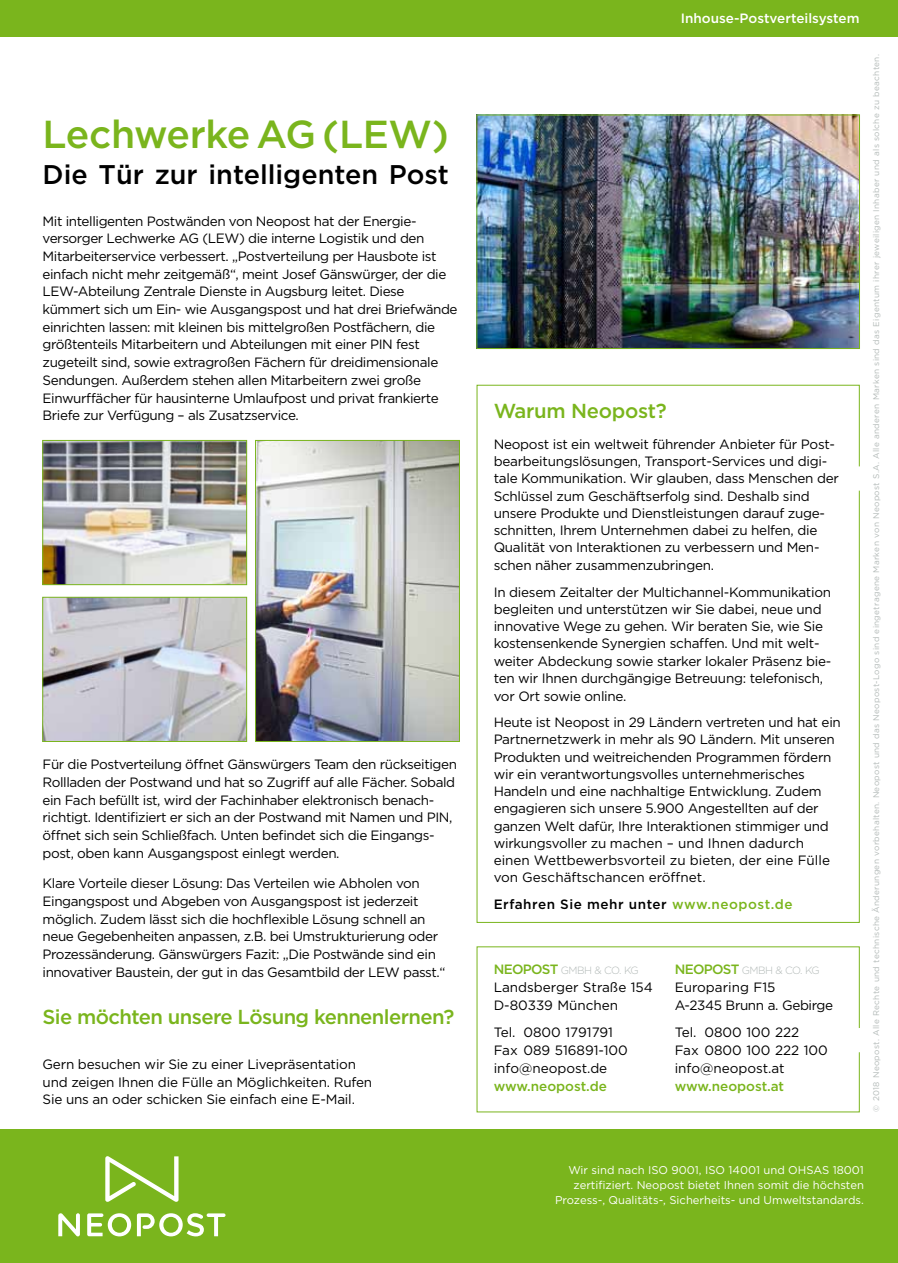
<style>
.page{position:relative;width:898px;height:1263px;background:#fff}
.page>*{position:absolute;margin:0;border:0;box-sizing:border-box;transform-origin:0 0}
.t1{font:500 39px "Gotham";letter-spacing:-.01em;color:#7ab51d}
.t2{font:500 27px "Gotham";color:#000}
.t3{font:500 20.25px "Gotham";letter-spacing:-.03em;color:#7ab51d}
.t4{font:13.5px/17.7px "Gotham";letter-spacing:-.03em;color:#000}
.t5{font:13.5px/18px "Gotham";color:#000}
.t6{font:500 13.5px "Gotham";letter-spacing:.04em;color:#000}
.t7{font:500 13.5px "Gotham";color:#7ab51d}
.t8{font:500 13.5px "Gotham";color:#fff}
.t9{font:11.25px/15px "Gotham";color:#fff;text-align:right}
.t10{font:300 10.5px "Gotham";letter-spacing:-.05em;color:#b2b9b7}
.t11{font:8.25px "Gotham";letter-spacing:.035em;color:#b2b9b7}
.s1{color:#7ab51d}
.s2{font-weight:500;font-size:13.5px;color:#7ab51d}
</style>
<div class="page">
<svg style="left:476px;top:946px;width:383px;height:167px"></svg>
<img style="left:478px;top:117px;width:379px;height:230px">
<div style="left:476px;top:115px;width:383px;height:234px;border:1px solid #7ab51d"></div>
<img style="left:45px;top:442px;width:200px;height:141px">
<div style="left:43px;top:440px;width:204px;height:145px;border:1px solid #7ab51d"></div>
<img style="left:257px;top:442px;width:200px;height:298px">
<div style="left:255px;top:440px;width:204px;height:302px;border:1px solid #7ab51d"></div>
<svg style="left:476px;top:384px;width:383px;height:539px"></svg>
<img style="left:45px;top:599px;width:200px;height:141px">
<div style="left:43px;top:597px;width:204px;height:145px;border:1px solid #7ab51d"></div>
<div style="left:0;top:1129px;width:897px;height:134px;background:#7ab51d"></div>
<svg style="left:87px;top:1213px;width:44px;height:23px"></svg>
<svg style="left:137px;top:1213px;width:88px;height:23px"></svg>
<svg style="left:58px;top:1213px;width:22px;height:23px"></svg>
<svg style="left:105px;top:1156px;width:73px;height:46px"></svg>
<div style="left:0;top:0;width:897px;height:36px;background:#7ab51d"></div>
<h1 class="t1" style="left:43px;top:112px;width:408px">Lechwerke AG (LEW)</h1>
<h2 class="t2" style="left:43px;top:159px;width:408px">Die Tür zur intelligenten Post</h2>
<p class="t4" style="left:43px;top:212px;width:416px">Mit intelligenten Postwänden von Neopost hat der Energie&shy;versorger Lechwerke AG (LEW) die interne Logistik und den Mitarbeiterservice verbessert. „Postverteilung per Hausbote ist einfach nicht mehr zeitgemäß“, meint Josef Gänswürger, der die LEW-Abteilung Zentrale Dienste in Augsburg leitet. Diese kümmert sich um Ein- wie Ausgangspost und hat drei Briefwände einrichten lassen: mit kleinen bis mittelgroßen Postfächern, die größtenteils Mitarbeitern und Abteilungen mit einer PIN fest zugeteilt sind, sowie extragroßen Fächern für dreidimensionale Sendungen. Außerdem stehen allen Mitarbeitern zwei große Einwurffächer für hausinterne Umlaufpost und privat frankierte Briefe zur Verfügung – als Zusatzservice.</p>
<p class="t4" style="left:43px;top:755px;width:416px">Für die Postverteilung öffnet Gänswürgers Team den rückseitigen Rollladen der Postwand und hat so Zugriff auf alle Fächer. Sobald ein Fach befüllt ist, wird der Fachinhaber elektronisch benach&shy;richtigt. Identifiziert er sich an der Postwand mit Namen und PIN, öffnet sich sein Schließfach. Unten befindet sich die Eingangs&shy;post, oben kann Ausgangspost einlegt werden.</p>
<p class="t4" style="left:43px;top:874px;width:404px">Klare Vorteile dieser Lösung: Das Verteilen wie Abholen von Eingangspost und Abgeben von Ausgangspost ist jederzeit möglich. Zudem lässt sich die hochflexible Lösung schnell an neue Gegebenheiten anpassen, z.B. bei Umstrukturierung oder Prozessänderung. Gänswürgers Fazit: „Die Postwände sind ein innovativer Baustein, der gut in das Gesamtbild der LEW passt.“</p>
<h3 class="t3" style="left:43px;top:1005px;width:413px">Sie möchten unsere Lösung kennenlernen?</h3>
<p class="t4" style="left:43px;top:1055px;width:331px">Gern besuchen wir Sie zu einer Livepräsentation und zeigen Ihnen die Fülle an Möglichkeiten. Rufen<br>Sie uns an oder schicken Sie einfach eine E-Mail.</p>
<p class="t8" style="left:680px;top:11px;width:180px">Inhouse-Postverteilsystem</p>
<h3 class="t3" style="left:493px;top:399px;width:174px">Warum Neopost?</h3>
<p class="t4" style="left:493px;top:435px;width:346px">Neopost ist ein weltweit führender Anbieter für Post&shy;bearbeitungslösungen, Transport-Services und digi&shy;tale Kommunikation. Wir glauben, dass Menschen der Schlüssel zum Geschäftserfolg sind. Deshalb sind unsere Produkte und Dienstleistungen darauf zuge&shy;schnitten, Ihrem Unternehmen dabei zu helfen, die Qualität von Interaktionen zu verbessern und Men&shy;schen näher zusammenzubringen.</p>
<p class="t4" style="left:493px;top:583px;width:339px">In diesem Zeitalter der Multichannel-Kommunikation begleiten und unterstützen wir Sie dabei, neue und innovative Wege zu gehen. Wir beraten Sie, wie Sie kostensenkende Synergien schaffen. Und mit welt&shy;weiter Abdeckung sowie starker lokaler Präsenz bie&shy;ten wir Ihnen durchgängige Betreuung: telefonisch, vor Ort sowie online.</p>
<p class="t4" style="left:493px;top:713px;width:348px;line-height:17.2px">Heute ist Neopost in 29 Ländern vertreten und hat ein Partnernetzwerk in mehr als 90 Ländern. Mit unseren Produkten und weitreichenden Programmen fördern wir ein verantwortungsvolles unternehmerisches Handeln und eine nachhaltige Entwicklung. Zudem engagieren sich unsere 5.900 Angestellten auf der ganzen Welt dafür, Ihre Interaktionen stimmiger und wirkungsvoller zu machen – und Ihnen dadurch einen Wettbewerbsvorteil zu bieten, der eine Fülle von Geschäftschancen eröffnet.</p>
<p class="t6" style="left:493px;top:897px;width:300px">Erfahren Sie mehr unter <span class="s1">www.neopost.de</span></p>
<p class="t10" style="left:493px;top:964px;width:146px"><span class="s2">NEOPOST</span> GMBH &amp; CO. KG</p>
<p class="t5" style="left:493px;top:978px;width:161px">Landsberger Straße 154<br>D-80339 München</p>
<p class="t5" style="left:493px;top:1023px;width:136px">Tel. 0800 1791791<br>Fax 089 516891-100 info@neopost.de</p>
<p class="t7" style="left:493px;top:1079px;width:115px">www.neopost.de</p>
<p class="t10" style="left:674px;top:964px;width:146px"><span class="s2">NEOPOST</span> GMBH &amp; CO. KG</p>
<p class="t4" style="left:674px;top:978px;width:160px">Europaring F15<br>A-2345 Brunn a. Gebirge</p>
<p class="t5" style="left:674px;top:1023px;width:155px">Tel. 0800 100 222<br>Fax 0800 100 222 100 info@neopost.at</p>
<p class="t7" style="left:674px;top:1079px;width:111px">www.neopost.at</p>
<p class="t11" style="left:870px;top:1111px;width:1059px;rotate:-90deg">© 2018 Neopost. Alle Rechte und technische Änderungen vorbehalten. Neopost und das Neopost-Logo sind eingetragene Marken von Neopost S.A. Alle anderen Marken sind das Eigentum ihrer jeweiligen Inhaber und als solche zu beachten.</p>
<p class="t9" style="left:555px;top:1162px;width:310px">Wir sind nach ISO 9001, ISO 14001 und OHSAS 18001 zertifiziert. Neopost bietet Ihnen somit die höchsten<br>Prozess-, Qualitäts-, Sicherheits- und Umweltstandards.</p>
</div>
